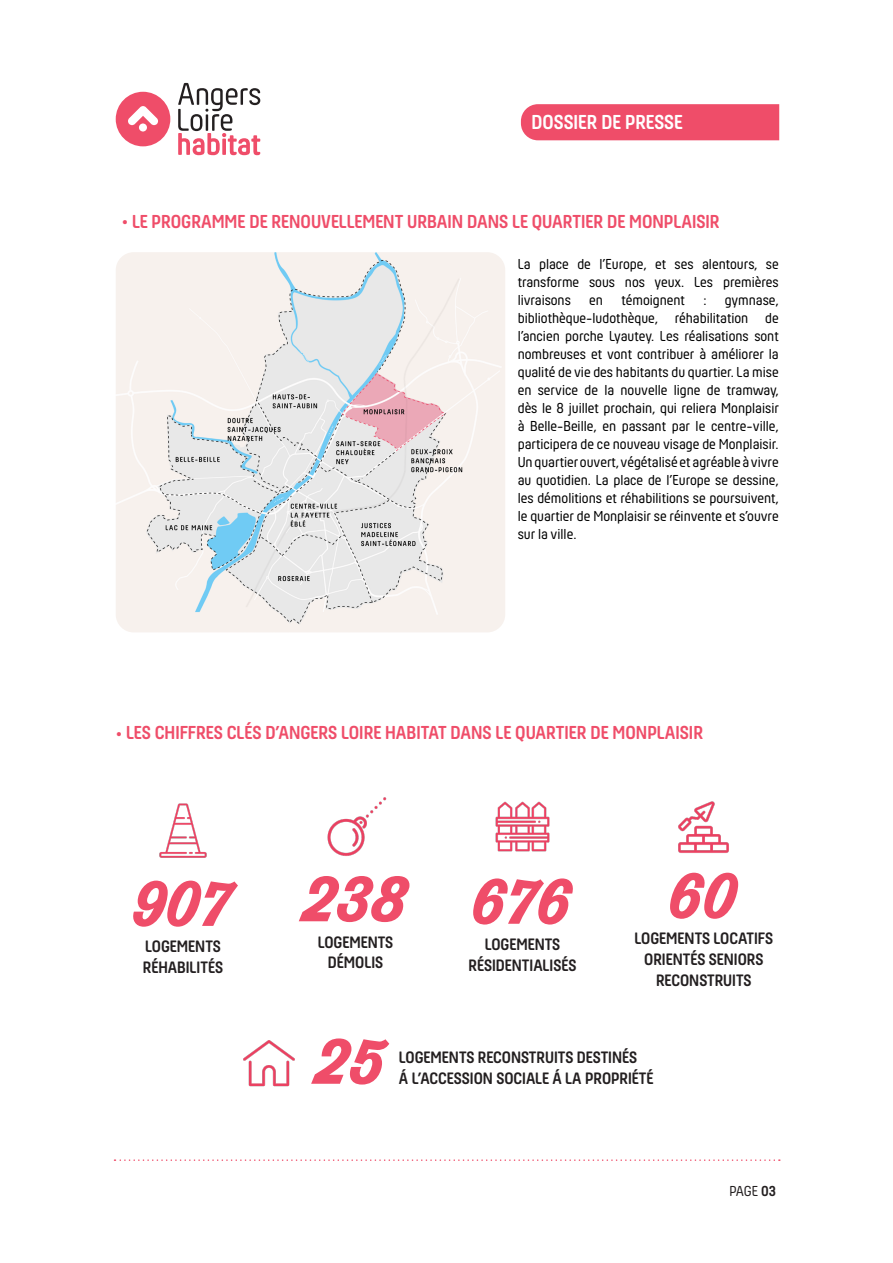
<style>
.page{position:relative;width:893px;height:1263px;background:#fff}
.page>*{position:absolute;margin:0;border:0;box-sizing:border-box;transform-origin:0 0}
.t1{font:62.1px "Thirsty Script Extrabold Demo";color:#ef4d69}
.t2{font:700 21px "Hansom FY";color:#fff}
.t3{font:700 19.5px "Hansom FY";color:#ef4d69}
.t4{font:700 17.1px/20.5px "Hansom FY";color:#231f20}
.t5{font:15px/18px "Hansom FY";color:#000;text-align:justify}
.s1{font-weight:400}
</style>
<div class="page">
<svg style="left:178px;top:83px;width:82px;height:72px"></svg>
<div style="left:116px;top:92px;width:54px;height:54px;background:#ef4d69;border-radius:50%"></div>
<div style="left:139px;top:123px;width:8px;height:9px;background:#fff;border-radius:50%"></div>
<svg style="left:128px;top:106px;width:30px;height:20px"></svg>
<svg style="left:114px;top:1159px;width:666px;height:2px"></svg>
<div style="left:521px;top:104px;width:258px;height:36px;background:#ef4d69"></div>
<img style="left:327px;top:797px;width:60px;height:59px">
<img style="left:159px;top:803px;width:48px;height:55px">
<img style="left:495px;top:801px;width:55px;height:51px">
<img style="left:678px;top:801px;width:51px;height:52px">
<img style="left:243px;top:1040px;width:52px;height:47px">
<img style="left:116px;top:252px;width:389px;height:380px">
<h2 class="t2" style="left:531px;top:110px;width:153px">DOSSIER DE PRESSE</h2>
<p class="t3" style="left:122px;top:210px;width:599px"><span class="s1">•</span> LE PROGRAMME DE RENOUVELLEMENT URBAIN DANS LE QUARTIER DE MONPLAISIR</p>
<p class="t5" style="left:518px;top:255px;width:263px">La place de l’Europe, et ses alentours, se transforme sous nos yeux. Les premières livraisons en témoignent : gymnase, bibliothèque-ludothèque, réhabilitation de l’ancien porche Lyautey. Les réalisations sont nombreuses et vont contribuer à améliorer la qualité de vie des habitants du quartier. La mise en service de la nouvelle ligne de tramway, dès le 8 juillet prochain, qui reliera Monplaisir à Belle-Beille, en passant par le centre-ville, participera de ce nouveau visage de Monplaisir.<br>Un quartier ouvert, végétalisé et agréable à vivre au quotidien. La place de l’Europe se dessine, les démolitions et réhabilitions se poursuivent, le quartier de Monplaisir se réinvente et s’ouvre sur la ville.</p>
<p class="t3" style="left:116px;top:721px;width:589px"><span class="s1">•</span> LES CHIFFRES CLÉS D’ANGERS LOIRE HABITAT DANS LE QUARTIER DE MONPLAISIR</p>
<p class="t1" style="left:134px;top:856px;width:100px">907</p>
<p class="t4" style="left:145px;top:936px;width:77px">LOGEMENTS</p>
<p class="t4" style="left:143px;top:957px;width:82px">RÉHABILITÉS</p>
<p class="t1" style="left:303px;top:852px;width:106px">238</p>
<p class="t4" style="left:318px;top:932px;width:77px">LOGEMENTS</p>
<p class="t4" style="left:328px;top:952px;width:57px">DÉMOLIS</p>
<p class="t1" style="left:473px;top:854px;width:101px">676</p>
<p class="t4" style="left:485px;top:934px;width:77px">LOGEMENTS</p>
<p class="t4" style="left:469px;top:955px;width:109px">RÉSIDENTIALISÉS</p>
<p class="t1" style="left:669px;top:849px;width:70px">60</p>
<p class="t4" style="left:634px;top:928px;width:140px">LOGEMENTS LOCATIFS</p>
<p class="t4" style="left:644px;top:949px;width:121px">ORIENTÉS SENIORS</p>
<p class="t4" style="left:656px;top:969px;width:97px">RECONSTRUITS</p>
<p class="t1" style="left:315px;top:1014px;width:72px">25</p>
<p class="t4" style="left:399px;top:1047px;width:256px">LOGEMENTS RECONSTRUITS DESTINÉS<br>Á L’ACCESSION SOCIALE Á LA PROPRIÉTÉ</p>
</div>
